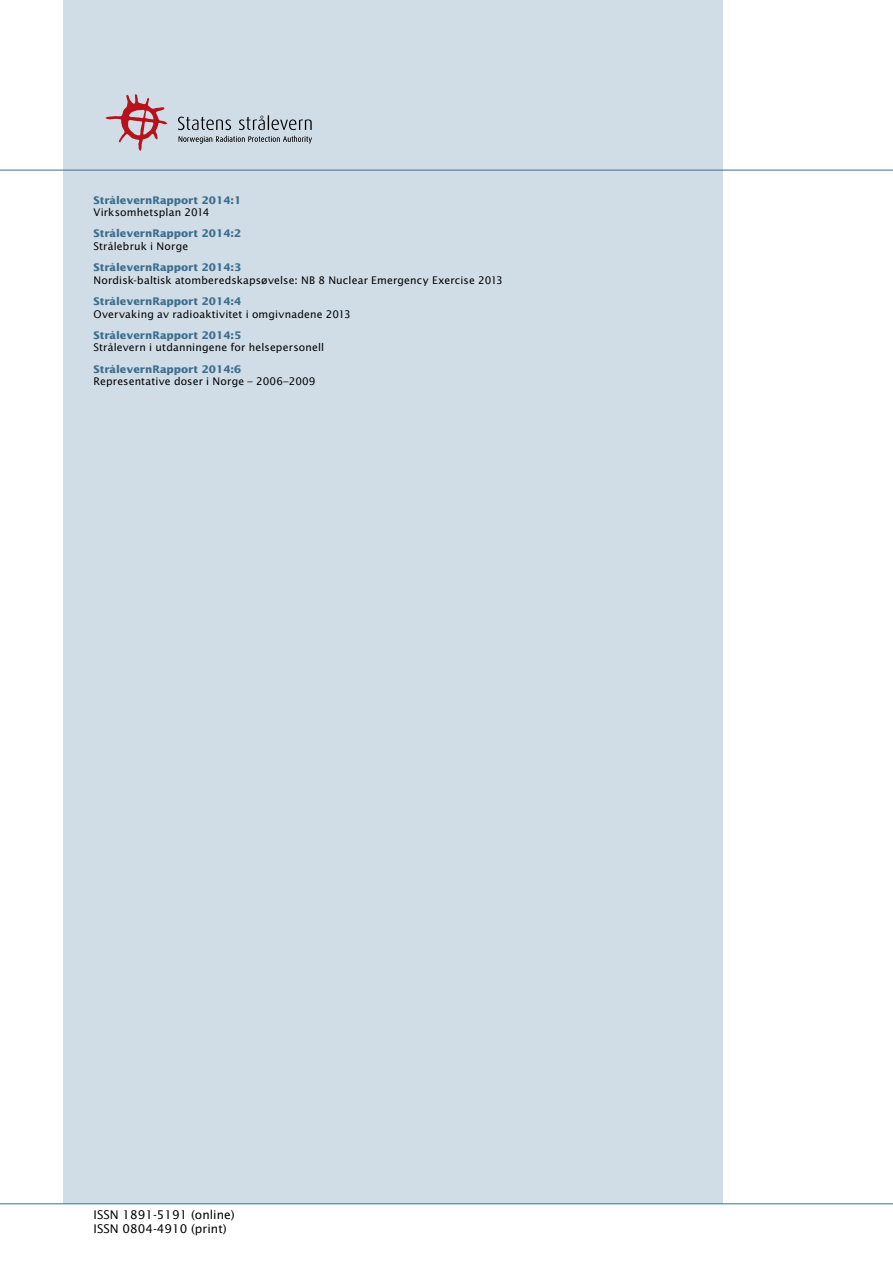
<style>
.page{position:relative;width:893px;height:1263px;background:#fff}
.page>*{position:absolute;margin:0;border:0;box-sizing:border-box;transform-origin:0 0}
.t1{font:12px/14.4px "Lucida Sans Std";color:#000}
.t2{font:10.5px "Lucida Sans Std";letter-spacing:.015em;color:#000}
.t3{font:700 10.5px "Lucida Sans Std";color:#3b6e8f}
</style>
<div class="page">
<div style="left:64px;top:0;width:659px;height:1204px;background:#d0dce6"></div>
<hr style="left:0;top:170px;width:893px;height:1px;background:#3b6e8f">
<hr style="left:0;top:1203px;width:893px;height:1px;background:#3b6e8f">
<svg style="left:105px;top:94px;width:62px;height:57px"></svg>
<svg style="left:178px;top:117px;width:53px;height:13px"></svg>
<svg style="left:239px;top:115px;width:73px;height:15px"></svg>
<svg style="left:179px;top:136px;width:133px;height:8px"></svg>
<p class="t3" style="left:94px;top:194px;width:149px">StrålevernRapport 2014:1</p>
<p class="t2" style="left:94px;top:207px;width:117px">Virksomhetsplan 2014</p>
<p class="t3" style="left:94px;top:228px;width:149px">StrålevernRapport 2014:2</p>
<p class="t2" style="left:94px;top:240px;width:96px">Strålebruk i Norge</p>
<p class="t3" style="left:94px;top:261px;width:149px">StrålevernRapport 2014:3</p>
<p class="t2" style="left:94px;top:274px;width:411px">Nordisk-baltisk atomberedskapsøvelse: NB 8 Nuclear Emergency Exercise 2013</p>
<p class="t3" style="left:94px;top:295px;width:149px">StrålevernRapport 2014:4</p>
<p class="t2" style="left:94px;top:308px;width:259px">Overvaking av radioaktivitet i omgivnadene 2013</p>
<p class="t3" style="left:94px;top:329px;width:149px">StrålevernRapport 2014:5</p>
<p class="t2" style="left:94px;top:342px;width:232px">Strålevern i utdanningene for helsepersonell</p>
<p class="t3" style="left:94px;top:363px;width:149px">StrålevernRapport 2014:6</p>
<p class="t2" style="left:94px;top:375px;width:224px">Representative doser i Norge – 2006–2009</p>
<p class="t1" style="left:94px;top:1207px;width:143px">ISSN 1891-5191 (online)<br>ISSN 0804-4910 (print)</p>
</div>
